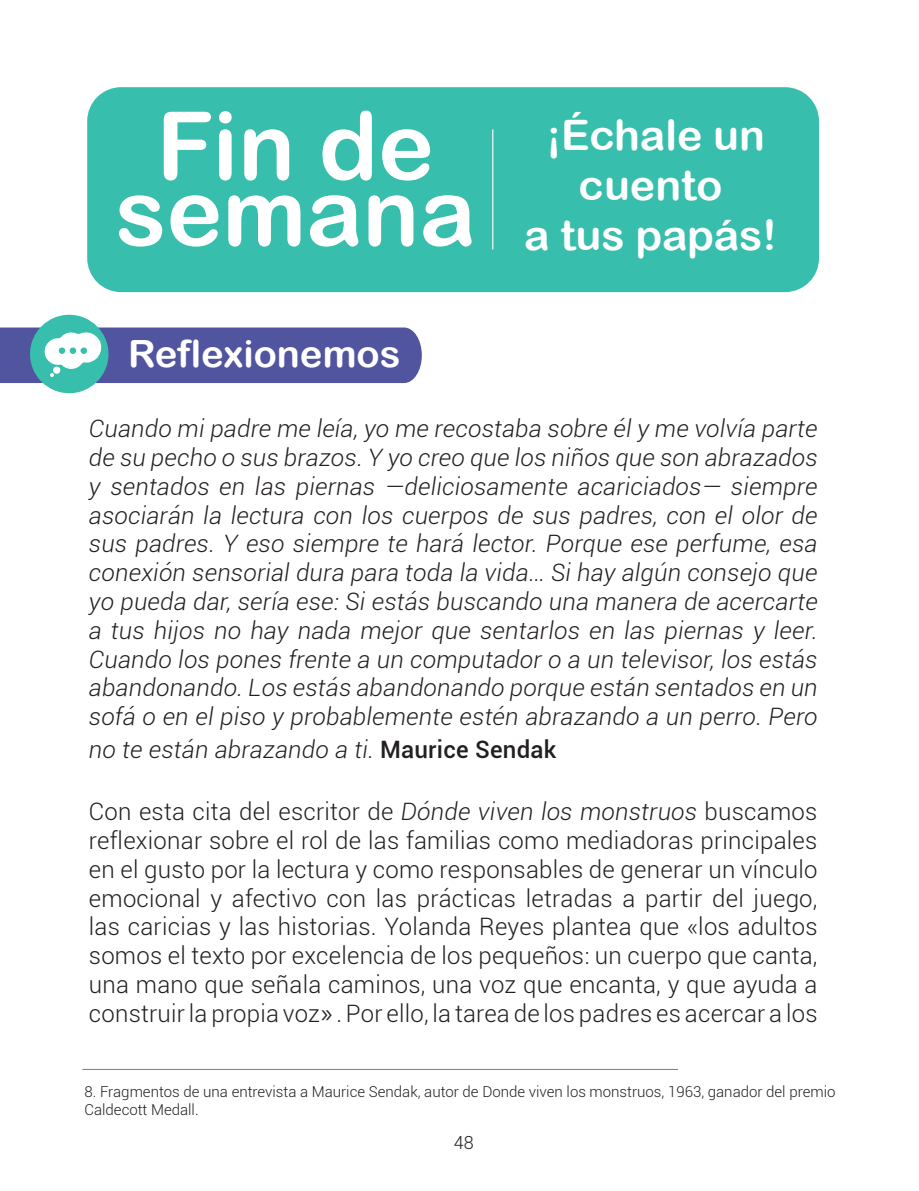
<style>
.page{position:relative;width:919px;height:1191px;background:#fff}
.page>*{position:absolute;margin:0;border:0;box-sizing:border-box;transform-origin:0 0}
.t1{font:94.5px "Arial Rounded MT Bold";color:#fff}
.t2{font:42px "Arial Rounded MT Bold";color:#fff}
.t3{font:37.5px "Arial Rounded MT Bold";color:#fff}
.t4{font:italic 300 24px/28.8px "Roboto";letter-spacing:.01em;color:#231f20;text-align:justify}
.t5{font:300 24px/28.8px "Roboto";letter-spacing:.01em;color:#231f20;text-align:justify}
.t6{font:300 18px "Roboto";color:#231f20}
.t7{font:300 15px/18px "Roboto";color:#231f20}
.s1{font-weight:500;font-style:normal}
.s2{font-style:italic}
.s3{font-family:"Museo 300";font-weight:400}
</style>
<div class="page">
<div style="left:87px;top:87px;width:732px;height:205px;background:#38beac;border-radius:34px"></div>
<hr style="left:492px;top:129px;width:1px;height:120px;background:#fff">
<div style="left:30px;top:315px;width:78px;height:78px;background:#38beac;border-radius:50%"></div>
<svg style="left:0;top:327px;width:422px;height:56px;background:#5c6da8"></svg>
<hr style="left:82px;top:1069px;width:596px;height:1px;background:#231f20">
<p class="t1" style="left:157px;top:90px;width:279px">Fin de</p>
<p class="t1" style="left:115px;top:156px;width:362px">semana</p>
<p class="t3" style="left:128px;top:331px;width:273px">Reflexionemos</p>
<p class="t2" style="left:546px;top:110px;width:220px">¡Échale un</p>
<p class="t2" style="left:578px;top:160px;width:145px">cuento</p>
<p class="t2" style="left:524px;top:211px;width:254px">a tus papás!</p>
<p class="t4" style="left:89px;top:413px;width:730px">Cuando mi padre me leía, yo me recostaba sobre él y me volvía parte de su pecho o sus brazos. Y yo creo que los niños que son abrazados y sentados en las piernas —deliciosamente acariciados— siempre asociarán la lectura con los cuerpos de sus padres, con el olor de sus padres. Y eso siempre te hará lector. Porque ese perfume, esa conexión sensorial dura para toda la vida… Si hay algún consejo que yo pueda dar, sería ese: Si estás buscando una manera de acercarte a tus hijos no hay nada mejor que sentarlos en las piernas y leer.<br>Cuando los pones frente a un computador o a un televisor, los estás abandonando. Los estás abandonando porque están sentados en un sofá o en el piso y probablemente estén abrazando a un perro. Pero</p>
<p class="t4" style="left:89px;top:734px;width:469px">no te están abrazando a ti. <span class="s1">Maurice Sendak</span></p>
<p class="t5" style="left:89px;top:796px;width:730px">Con esta cita del escritor de <span class="s2">Dónde viven los monstruos</span> buscamos reflexionar sobre el rol de las familias como mediadoras principales en el gusto por la lectura y como responsables de generar un vínculo emocional y afectivo con las prácticas letradas a partir del juego, las caricias y las historias. Yolanda Reyes plantea que «los adultos somos el texto por excelencia de los pequeños: un cuerpo que canta, una mano que señala caminos, una voz que encanta, y que ayuda a construir la propia voz<span class="s3">»</span> . Por ello, la tarea de los padres es acercar a los</p>
<p class="t7" style="left:84px;top:1082px;width:752px">8. Fragmentos de una entrevista a Maurice Sendak, autor de Donde viven los monstruos, 1963, ganador del premio<br>Caldecott Medall.</p>
<p class="t6" style="left:453px;top:1130px;width:21px">48</p>
</div>
